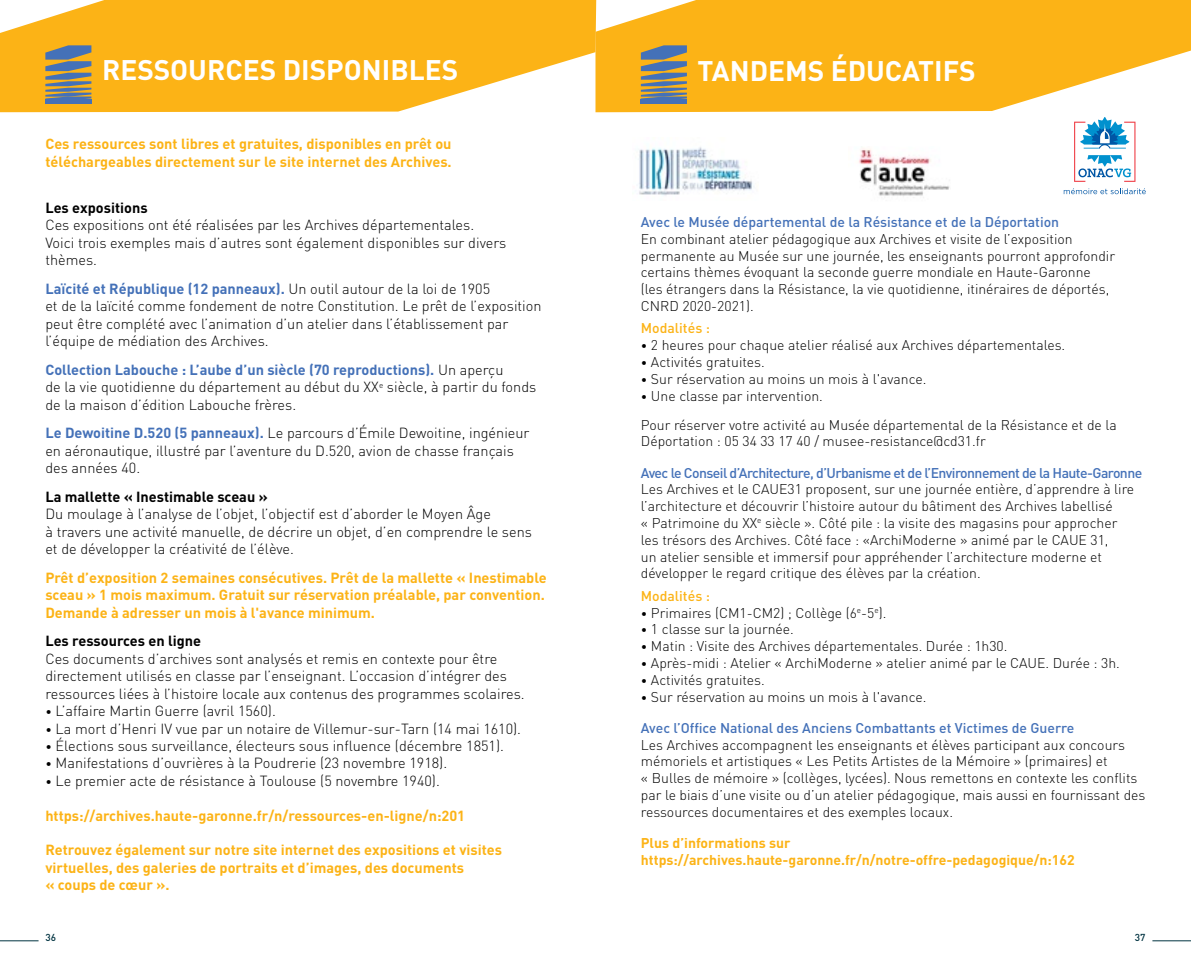
<style>
.page{position:relative;width:1191px;height:964px;background:#fff}
.page>*{position:absolute;margin:0;border:0;box-sizing:border-box;transform-origin:0 0}
.t1{font:700 28px "DIN";color:#fff}
.t2{font:300 14.4px/17.4px "DIN";color:#000}
.t3{font:700 14.4px/17.4px "DIN";color:#fcb316}
.t4{font:700 14.4px "DIN";color:#000}
.t5{font:300 14px/16.8px "DIN";color:#000}
.t6{font:500 14px "DIN";color:#4471b8}
.t7{font:700 14px/16.8px "DIN";color:#fcb316}
.t8{font:500 14px "DIN";letter-spacing:-.04em;color:#4471b8}
.t9{font:500 14px "DIN";color:#fcb316}
.t10{font:500 10px "DIN";color:#003341}
.s1{font-weight:700;color:#4471b8}
.s2{font-size:12px}
</style>
<div class="page">
<hr style="left:0;top:940px;width:39px;height:1px;background:#003341">
<hr style="left:1152px;top:940px;width:39px;height:1px;background:#003341">
<svg style="left:0;top:0;width:595px;height:112px;background:#fcbc32"></svg>
<svg style="left:595px;top:0;width:596px;height:112px;background:#fcbc32"></svg>
<img style="left:639px;top:147px;width:115px;height:49px">
<img style="left:859px;top:148px;width:91px;height:48px">
<svg style="left:1074px;top:117px;width:61px;height:65px"></svg>
<svg style="left:1063px;top:188px;width:82px;height:6px"></svg>
<hr style="left:45px;top:100px;width:46px;height:4px;background:#4471b8">
<svg style="left:45px;top:45px;width:46px;height:55px;background:#85887e"></svg>
<hr style="left:641px;top:100px;width:46px;height:4px;background:#4471b8">
<svg style="left:641px;top:45px;width:46px;height:55px;background:#84887e"></svg>
<h1 class="t1" style="left:102px;top:52px;width:358px">RESSOURCES DISPONIBLES</h1>
<p class="t3" style="left:45px;top:135px;width:408px">Ces ressources sont libres et gratuites, disponibles en prêt ou téléchargeables directement sur le site internet des Archives.</p>
<p class="t4" style="left:45px;top:198px;width:104px">Les expositions</p>
<p class="t2" style="left:45px;top:216px;width:462px">Ces expositions ont été réalisées par les Archives départementales.<br>Voici trois exemples mais d’autres sont également disponibles sur divers thèmes.</p>
<p class="t2" style="left:45px;top:280px;width:498px"><span class="s1">Laïcité et République (12 panneaux).</span> Un outil autour de la loi de 1905<br>et de la laïcité comme fondement de notre Constitution. Le prêt de l’exposition peut être complété avec l’animation d’un atelier dans l’établissement par l’équipe de médiation des Archives.</p>
<p class="t2" style="left:45px;top:361px;width:492px"><span class="s1">Collection Labouche : L’aube d’un siècle (70 reproductions).</span> Un aperçu<br>de la vie quotidienne du département au début du XX<sup>e</sup> siècle, à partir du fonds de la maison d’édition Labouche frères.</p>
<p class="t2" style="left:45px;top:424px;width:485px"><span class="s1">Le Dewoitine D.520 (5 panneaux).</span> Le parcours d’Émile Dewoitine, ingénieur en aéronautique, illustré par l’aventure du D.520, avion de chasse français des années 40.</p>
<p class="t4" style="left:45px;top:487px;width:224px">La mallette « Inestimable sceau »</p>
<p class="t2" style="left:45px;top:505px;width:488px">Du moulage à l’analyse de l’objet, l’objectif est d’aborder le Moyen Âge<br>à travers une activité manuelle, de décrire un objet, d’en comprendre le sens et de développer la créativité de l’élève.</p>
<p class="t3" style="left:45px;top:568px;width:503px">Prêt d’exposition 2 semaines consécutives. Prêt de la mallette « Inestimable sceau » 1 mois maximum. Gratuit sur réservation préalable, par convention.<br>Demande à adresser un mois à l'avance minimum.</p>
<p class="t4" style="left:45px;top:632px;width:157px">Les ressources en ligne</p>
<p class="t2" style="left:45px;top:650px;width:481px">Ces documents d’archives sont analysés et remis en contexte pour être directement utilisés en classe par l’enseignant. L’occasion d’intégrer des ressources liées à l’histoire locale aux contenus des programmes scolaires.</p>
<p class="t2" style="left:45px;top:702px;width:232px"><span class="s2">•</span> L’affaire Martin Guerre (avril 1560).</p>
<p class="t2" style="left:45px;top:719px;width:477px"><span class="s2">•</span> La mort d’Henri IV vue par un notaire de Villemur-sur-Tarn (14 mai 1610).</p>
<p class="t2" style="left:45px;top:737px;width:460px"><span class="s2">•</span> Élections sous surveillance, électeurs sous influence (décembre 1851).</p>
<p class="t2" style="left:45px;top:754px;width:403px"><span class="s2">•</span> Manifestations d’ouvrières à la Poudrerie (23 novembre 1918).</p>
<p class="t2" style="left:45px;top:772px;width:396px"><span class="s2">•</span> Le premier acte de résistance à Toulouse (5 novembre 1940).</p>
<p class="t3" style="left:45px;top:806px;width:421px">https://archives.haute-garonne.fr/n/ressources-en-ligne/n:201</p>
<p class="t3" style="left:45px;top:841px;width:458px">Retrouvez également sur notre site internet des expositions et visites virtuelles, des galeries de portraits et d’images, des documents<br>« coups de cœur ».</p>
<h1 class="t1" style="left:697px;top:52px;width:279px">TANDEMS ÉDUCATIFS</h1>
<p class="t6" style="left:641px;top:213px;width:420px">Avec le Musée départemental de la Résistance et de la Déportation</p>
<p class="t5" style="left:641px;top:230px;width:476px">En combinant atelier pédagogique aux Archives et visite de l’exposition permanente au Musée sur une journée, les enseignants pourront approfondir certains thèmes évoquant la seconde guerre mondiale en Haute-Garonne (les étrangers dans la Résistance, la vie quotidienne, itinéraires de déportés, CNRD 2020-2021).</p>
<p class="t9" style="left:641px;top:319px;width:71px">Modalités :</p>
<p class="t5" style="left:641px;top:337px;width:426px"><span class="s2">•</span> 2 heures pour chaque atelier réalisé aux Archives départementales.</p>
<p class="t5" style="left:641px;top:353px;width:125px"><span class="s2">•</span> Activités gratuites.</p>
<p class="t5" style="left:641px;top:370px;width:287px"><span class="s2">•</span> Sur réservation au moins un mois à l'avance.</p>
<p class="t5" style="left:641px;top:381px;width:477px;line-height:28.8px"><span class="s2">•</span> Une classe par intervention.<br>Pour réserver votre activité au Musée départemental de la Résistance et de la</p>
<p class="t5" style="left:641px;top:433px;width:346px">Déportation : 05 34 33 17 40 / musee-resistance@cd31.fr</p>
<p class="t8" style="left:641px;top:463px;width:503px">Avec le Conseil d’Architecture, d’Urbanisme et de l’Environnement de la Haute-Garonne</p>
<p class="t5" style="left:641px;top:481px;width:495px">Les Archives et le CAUE31 proposent, sur une journée entière, d’apprendre à lire l’architecture et découvrir l’histoire autour du bâtiment des Archives labellisé<br>« Patrimoine du XX<sup>e</sup> siècle ». Côté pile : la visite des magasins pour approcher les trésors des Archives. Côté face : «ArchiModerne » animé par le CAUE 31,<br>un atelier sensible et immersif pour appréhender l’architecture moderne et développer le regard critique des élèves par la création.</p>
<p class="t9" style="left:641px;top:587px;width:71px">Modalités :</p>
<p class="t5" style="left:641px;top:604px;width:247px"><span class="s2">•</span> Primaires (CM1-CM2) ; Collège (6<sup>e</sup>-5<sup>e</sup>).</p>
<p class="t5" style="left:641px;top:621px;width:155px"><span class="s2">•</span> 1 classe sur la journée.</p>
<p class="t5" style="left:641px;top:638px;width:368px"><span class="s2">•</span> Matin : Visite des Archives départementales. Durée : 1h30.</p>
<p class="t5" style="left:641px;top:654px;width:480px"><span class="s2">•</span> Après-midi : Atelier « ArchiModerne » atelier animé par le CAUE. Durée : 3h.</p>
<p class="t5" style="left:641px;top:671px;width:125px"><span class="s2">•</span> Activités gratuites.</p>
<p class="t5" style="left:641px;top:688px;width:287px"><span class="s2">•</span> Sur réservation au moins un mois à l'avance.</p>
<p class="t6" style="left:641px;top:719px;width:435px">Avec l’Office National des Anciens Combattants et Victimes de Guerre</p>
<p class="t5" style="left:641px;top:736px;width:506px">Les Archives accompagnent les enseignants et élèves participant aux concours mémoriels et artistiques « Les Petits Artistes de la Mémoire » (primaires) et<br>« Bulles de mémoire » (collèges, lycées). Nous remettons en contexte les conflits par le biais d’une visite ou d’un atelier pédagogique, mais aussi en fournissant des ressources documentaires et des exemples locaux.</p>
<p class="t7" style="left:641px;top:834px;width:435px">Plus d’informations sur https://archives.haute-garonne.fr/n/notre-offre-pedagogique/n:162</p>
<p class="t10" style="left:45px;top:931px;width:12px">36</p>
<p class="t10" style="left:1135px;top:931px;width:12px">37</p>
</div>
